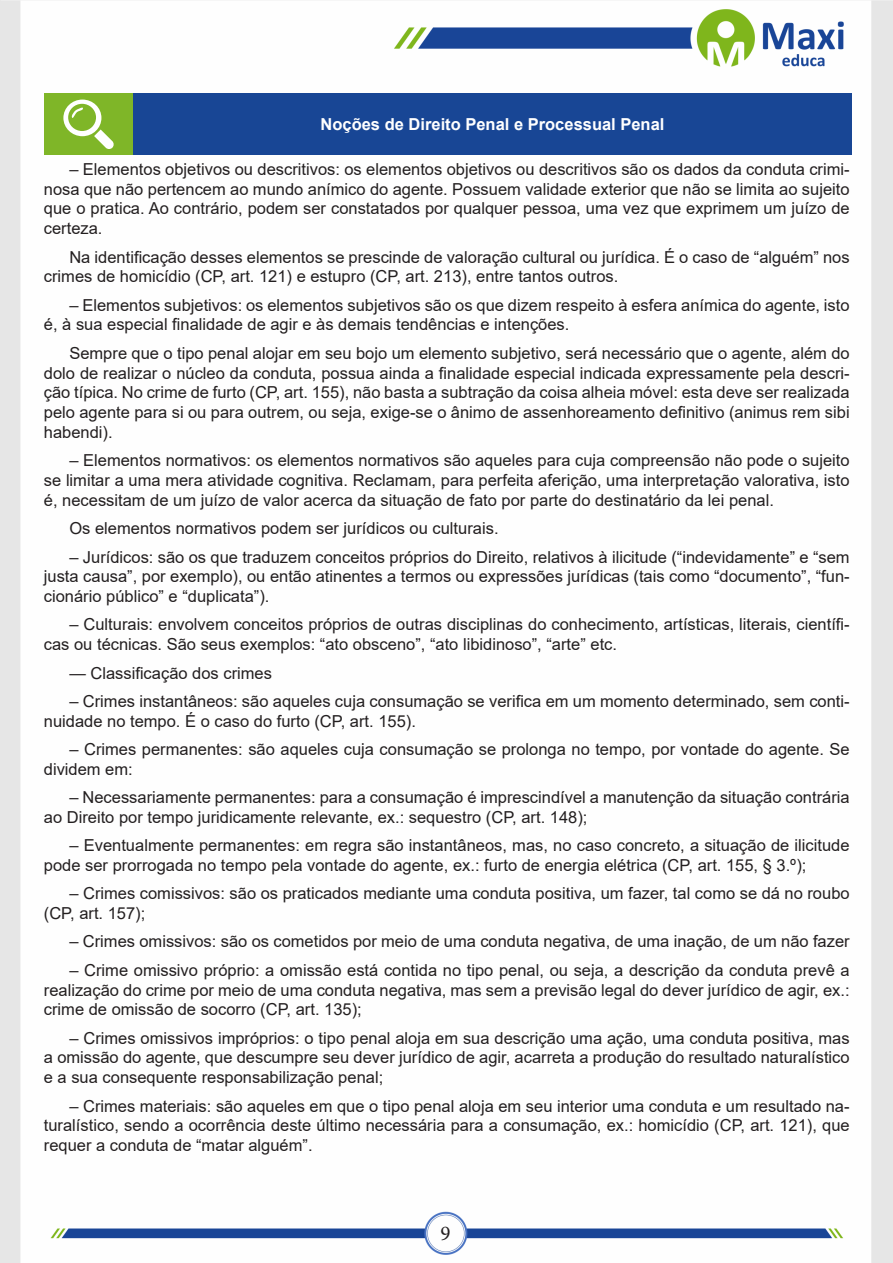
<style>
.page{position:relative;width:893px;height:1263px;background:#fff}
.page>*{position:absolute;margin:0;border:0;box-sizing:border-box;transform-origin:0 0}
.t1{font:21px "Minion Pro";color:#231f20}
.TEXTO_BASE{font:16.5px/19.8px "Arial";color:#231f20}
.Titulo_de_Caixa{font:700 16.5px "Arial";color:#fff}
</style>
<div class="page">
<img style="left:0;top:0;width:893px;height:1263px">
<div style="left:44px;top:94px;width:89px;height:61px;background:#7fb628"></div>
<div style="left:133px;top:94px;width:719px;height:61px;background:#184695"></div>
<svg style="left:63px;top:100px;width:51px;height:49px"></svg>
<p class="Titulo_de_Caixa" style="left:321px;top:113px;width:345px">Noções de Direito Penal e Processual Penal</p>
<p class="TEXTO_BASE" style="left:44px;top:159px;width:807px;text-align:justify;text-indent:26px">– Elementos objetivos ou descritivos: os elementos objetivos ou descritivos são os dados da conduta crimi&shy;nosa que não pertencem ao mundo anímico do agente. Possuem validade exterior que não se limita ao sujeito que o pratica. Ao contrário, podem ser constatados por qualquer pessoa, uma vez que exprimem um juízo de certeza.</p>
<p class="TEXTO_BASE" style="left:44px;top:247px;width:807px;text-indent:26px">Na identificação desses elementos se prescinde de valoração cultural ou jurídica. É o caso de “alguém” nos crimes de homicídio (CP, art. 121) e estupro (CP, art. 213), entre tantos outros.</p>
<p class="TEXTO_BASE" style="left:44px;top:295px;width:807px;text-indent:26px">– Elementos subjetivos: os elementos subjetivos são os que dizem respeito à esfera anímica do agente, isto é, à sua especial finalidade de agir e às demais tendências e intenções.</p>
<p class="TEXTO_BASE" style="left:44px;top:343px;width:807px;text-align:justify;text-indent:26px">Sempre que o tipo penal alojar em seu bojo um elemento subjetivo, será necessário que o agente, além do dolo de realizar o núcleo da conduta, possua ainda a finalidade especial indicada expressamente pela descri&shy;ção típica. No crime de furto (CP, art. 155), não basta a subtração da coisa alheia móvel: esta deve ser realizada pelo agente para si ou para outrem, ou seja, exige-se o ânimo de assenhoreamento definitivo (animus rem sibi habendi).</p>
<p class="TEXTO_BASE" style="left:44px;top:450px;width:807px;text-align:justify;text-indent:26px">– Elementos normativos: os elementos normativos são aqueles para cuja compreensão não pode o sujeito se limitar a uma mera atividade cognitiva. Reclamam, para perfeita aferição, uma interpretação valorativa, isto é, necessitam de um juízo de valor acerca da situação de fato por parte do destinatário da lei penal.</p>
<p class="TEXTO_BASE" style="left:69px;top:518px;width:431px">Os elementos normativos podem ser jurídicos ou culturais.</p>
<p class="TEXTO_BASE" style="left:44px;top:547px;width:807px;text-align:justify;text-indent:26px">– Jurídicos: são os que traduzem conceitos próprios do Direito, relativos à ilicitude (“indevidamente” e “sem justa causa”, por exemplo), ou então atinentes a termos ou expressões jurídicas (tais como “documento”, “fun&shy;cionário público” e “duplicata”).</p>
<p class="TEXTO_BASE" style="left:44px;top:615px;width:807px;text-indent:26px">– Culturais: envolvem conceitos próprios de outras disciplinas do conhecimento, artísticas, literais, científi&shy;cas ou técnicas. São seus exemplos: “ato obsceno”, “ato libidinoso”, “arte” etc.</p>
<p class="TEXTO_BASE" style="left:69px;top:663px;width:204px">— Classificação dos crimes</p>
<p class="TEXTO_BASE" style="left:44px;top:691px;width:807px;text-indent:26px">– Crimes instantâneos: são aqueles cuja consumação se verifica em um momento determinado, sem conti&shy;nuidade no tempo. É o caso do furto (CP, art. 155).</p>
<p class="TEXTO_BASE" style="left:44px;top:739px;width:807px;text-indent:26px">– Crimes permanentes: são aqueles cuja consumação se prolonga no tempo, por vontade do agente. Se dividem em:</p>
<p class="TEXTO_BASE" style="left:44px;top:787px;width:807px;text-indent:26px">– Necessariamente permanentes: para a consumação é imprescindível a manutenção da situação contrária ao Direito por tempo juridicamente relevante, ex.: sequestro (CP, art. 148);</p>
<p class="TEXTO_BASE" style="left:44px;top:835px;width:807px;text-indent:26px">– Eventualmente permanentes: em regra são instantâneos, mas, no caso concreto, a situação de ilicitude pode ser prorrogada no tempo pela vontade do agente, ex.: furto de energia elétrica (CP, art. 155, § 3.º);</p>
<p class="TEXTO_BASE" style="left:44px;top:883px;width:807px;text-indent:26px">– Crimes comissivos: são os praticados mediante uma conduta positiva, um fazer, tal como se dá no roubo (CP, art. 157);</p>
<p class="TEXTO_BASE" style="left:69px;top:931px;width:782px">– Crimes omissivos: são os cometidos por meio de uma conduta negativa, de uma inação, de um não fazer</p>
<p class="TEXTO_BASE" style="left:44px;top:960px;width:807px;text-align:justify;text-indent:26px">– Crime omissivo próprio: a omissão está contida no tipo penal, ou seja, a descrição da conduta prevê a realização do crime por meio de uma conduta negativa, mas sem a previsão legal do dever jurídico de agir, ex.: crime de omissão de socorro (CP, art. 135);</p>
<p class="TEXTO_BASE" style="left:44px;top:1028px;width:807px;text-align:justify;text-indent:26px">– Crimes omissivos impróprios: o tipo penal aloja em sua descrição uma ação, uma conduta positiva, mas a omissão do agente, que descumpre seu dever jurídico de agir, acarreta a produção do resultado naturalístico e a sua consequente responsabilização penal;</p>
<p class="TEXTO_BASE" style="left:44px;top:1096px;width:807px;text-align:justify;text-indent:26px">– Crimes materiais: são aqueles em que o tipo penal aloja em seu interior uma conduta e um resultado na&shy;turalístico, sendo a ocorrência deste último necessária para a consumação, ex.: homicídio (CP, art. 121), que requer a conduta de “matar alguém”.</p>
<p class="t1" style="left:440px;top:1219px;width:12px">9</p>
</div>
